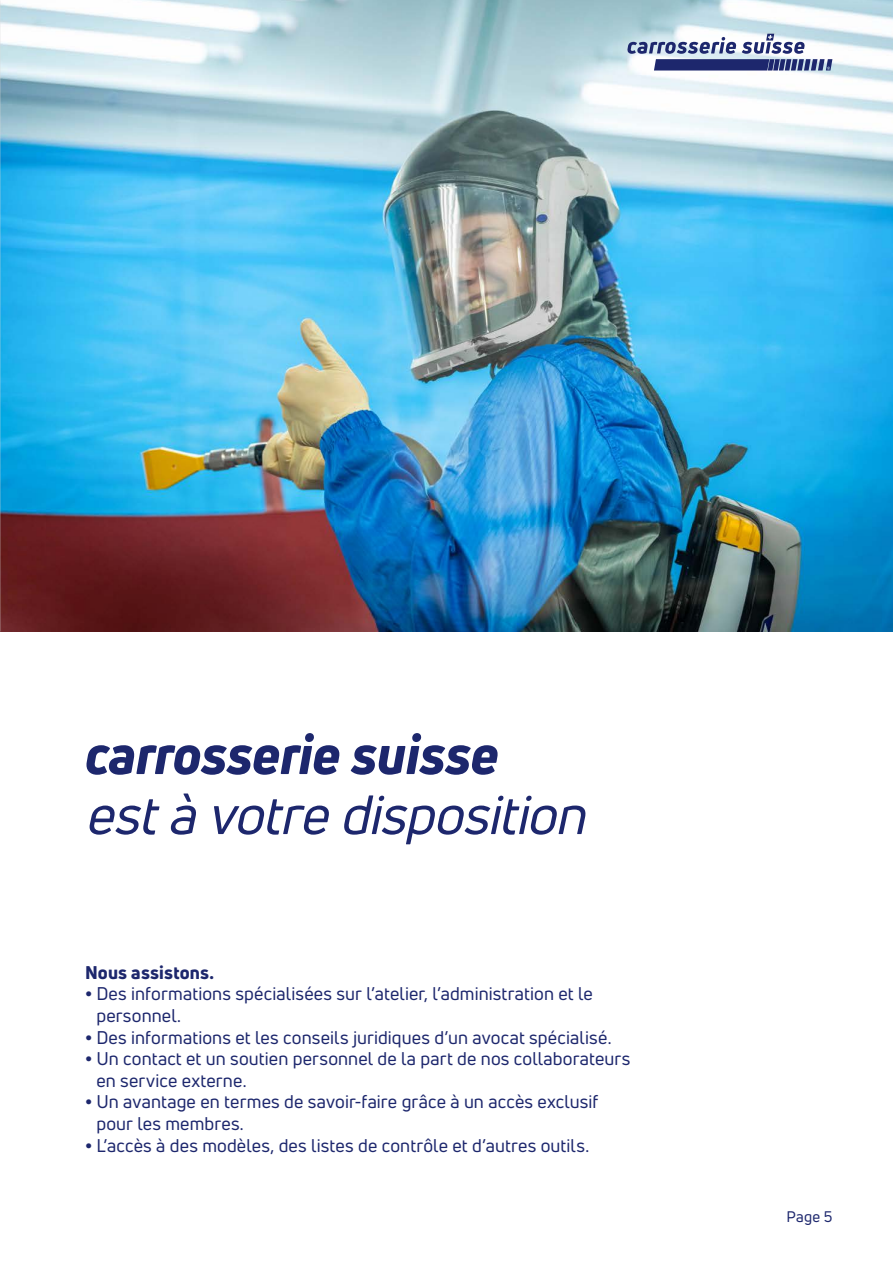
<style>
.page{position:relative;width:893px;height:1263px;background:#fff}
.page>*{position:absolute;margin:0;border:0;box-sizing:border-box;transform-origin:0 0}
.t1{font:italic 54px "Uni Neue";color:#1d276d}
.t2{font:italic 800 54px "Uni Neue";letter-spacing:-.01em;color:#1d276d}
.t3{font:18px/21.6px "Uni Neue";letter-spacing:.01em;color:#1d276d}
.t4{font:800 18px "Uni Neue";letter-spacing:.01em;color:#1d276d}
.t5{font:15px "Uni Neue";color:#1d276d}
.s1{font-weight:800}
</style>
<div class="page">
<img style="left:1px;top:0;width:892px;height:631px">
<img style="left:0;top:0;width:1px;height:631px">
<svg style="left:627px;top:34px;width:205px;height:37px"></svg>
<h1 class="t2" style="left:85px;top:718px;width:415px">carrosserie suisse</h1>
<h1 class="t1" style="left:85px;top:781px;width:515px">està votre disposition</h1>
<p class="t4" style="left:85px;top:960px;width:131px">Nous assistons.</p>
<p class="t3" style="left:96px;top:983px;width:498px;text-indent:-11px"><span class="s1">•</span> Des informations spécialisées sur l’atelier, l’administration et le personnel.</p>
<p class="t3" style="left:85px;top:1026px;width:528px"><span class="s1">•</span> Des informations et les conseils juridiques d’un avocat spécialisé.</p>
<p class="t3" style="left:96px;top:1048px;width:535px;text-indent:-11px"><span class="s1">•</span> Un contact et un soutien personnel de la part de nos collaborateurs en service externe.</p>
<p class="t3" style="left:96px;top:1091px;width:503px;text-indent:-11px"><span class="s1">•</span> Un avantage en termes de savoir-faire grâce à un accès exclusif pour les membres.</p>
<p class="t3" style="left:85px;top:1134px;width:506px"><span class="s1">•</span> L’accès à des modèles, des listes de contrôle et d’autres outils.</p>
<p class="t5" style="left:786px;top:1207px;width:48px">Page 5</p>
</div>
